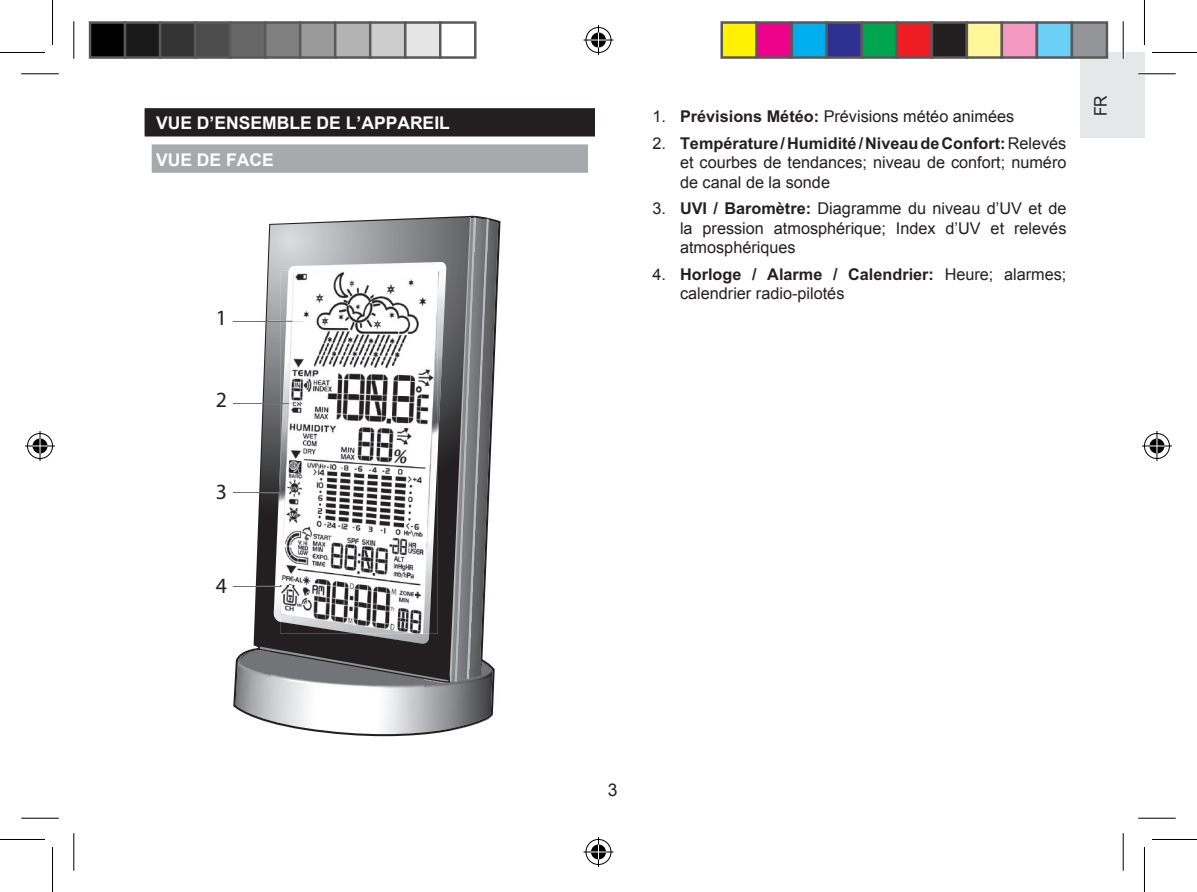
<style>
.page{position:relative;width:1197px;height:892px;background:#fff}
.page>*{position:absolute;margin:0;border:0;box-sizing:border-box;transform-origin:0 0}
.t1{font:21.75px "Arial";color:#231f20}
.t2{font:700 17.5px/36.2px "Arial";color:#fff}
.t3{font:17.5px "Arial";color:#231f20;scale:.9 1}
.t4{font:17.5px "Arial";color:#231f20}
.t5{font:16.25px/19.5px "Arial";color:#231f20;text-align:justify}
.s1{font-weight:700}
</style>
<div class="page">
<div style="left:1080px;top:52px;width:64px;height:86px;background:#e6e7e9"></div>
<div style="left:145px;top:108px;width:450px;height:28px;background:#231f20"></div>
<div style="left:152px;top:145px;width:436px;height:28px;background:#babbbe"></div>
<div style="left:152px;top:144px;width:436px;height:28px;background:#a8a9ad"></div>
<svg style="left:233px;top:216px;width:267px;height:520px"></svg>
<hr style="left:233px;top:321px;width:69px;height:1px;background:#6f7073">
<hr style="left:233px;top:403px;width:69px;height:1px;background:#6f7073">
<hr style="left:233px;top:492px;width:69px;height:1px;background:#6f7073">
<hr style="left:233px;top:586px;width:69px;height:1px;background:#6f7073">
<svg style="left:258px;top:217px;width:230px;height:465px"></svg>
<div style="left:295px;top:284px;width:17px;height:10px;background:#fff"></div>
<hr style="left:1138px;top:72px;width:37px;height:3px;background:#fff">
<hr style="left:1121px;top:21px;width:3px;height:38px;background:#fff">
<hr style="left:21px;top:73px;width:38px;height:1px;background:#000">
<hr style="left:1138px;top:73px;width:37px;height:1px;background:#000">
<hr style="left:21px;top:817px;width:38px;height:1px;background:#000">
<hr style="left:1138px;top:817px;width:37px;height:1px;background:#000">
<hr style="left:73px;top:21px;width:1px;height:38px;background:#000">
<hr style="left:73px;top:833px;width:1px;height:37px;background:#000">
<hr style="left:1122px;top:21px;width:1px;height:38px;background:#000">
<hr style="left:1122px;top:833px;width:1px;height:37px;background:#000">
<hr style="left:0;top:52px;width:45px;height:1px;background:#000">
<hr style="left:1151px;top:52px;width:45px;height:1px;background:#000">
<hr style="left:0;top:839px;width:45px;height:1px;background:#000">
<hr style="left:1151px;top:839px;width:45px;height:1px;background:#000">
<hr style="left:52px;top:0;width:1px;height:45px;background:#000">
<hr style="left:52px;top:847px;width:1px;height:45px;background:#000">
<hr style="left:1143px;top:0;width:1px;height:45px;background:#000">
<hr style="left:1143px;top:847px;width:1px;height:45px;background:#000">
<div style="left:584px;top:26px;width:28px;height:28px;border:3px solid #fff;border-radius:50%"></div>
<svg style="left:583px;top:38px;width:30px;height:4px"></svg>
<hr style="left:597px;top:25px;width:3px;height:30px;background:#fff">
<div style="left:589px;top:31px;width:18px;height:18px;border:3px solid #fff;border-radius:50%"></div>
<div style="left:585px;top:27px;width:26px;height:26px;border:1px solid #000;border-radius:50%"></div>
<hr style="left:583px;top:40px;width:30px;height:1px;background:#000">
<hr style="left:598px;top:25px;width:1px;height:30px;background:#000">
<svg style="left:591px;top:33px;width:15px;height:15px"></svg>
<div style="left:584px;top:838px;width:28px;height:28px;border:3px solid #fff;border-radius:50%"></div>
<hr style="left:583px;top:850px;width:30px;height:3px;background:#fff">
<hr style="left:597px;top:837px;width:3px;height:30px;background:#fff">
<div style="left:589px;top:843px;width:18px;height:18px;border:3px solid #fff;border-radius:50%"></div>
<div style="left:585px;top:839px;width:26px;height:25px;border:1px solid #000;border-radius:50%"></div>
<hr style="left:583px;top:851px;width:30px;height:1px;background:#000">
<hr style="left:598px;top:837px;width:1px;height:30px;background:#000">
<svg style="left:591px;top:844px;width:15px;height:15px"></svg>
<div style="left:26px;top:432px;width:28px;height:28px;border:3px solid #fff;border-radius:50%"></div>
<hr style="left:25px;top:444px;width:30px;height:3px;background:#fff">
<svg style="left:38px;top:431px;width:4px;height:30px"></svg>
<div style="left:31px;top:437px;width:18px;height:18px;border:3px solid #fff;border-radius:50%"></div>
<div style="left:27px;top:433px;width:26px;height:26px;border:1px solid #000;border-radius:50%"></div>
<hr style="left:25px;top:445px;width:30px;height:1px;background:#000">
<hr style="left:40px;top:431px;width:1px;height:30px;background:#000">
<svg style="left:33px;top:438px;width:15px;height:15px"></svg>
<div style="left:1142px;top:432px;width:28px;height:28px;border:3px solid #fff;border-radius:50%"></div>
<hr style="left:1141px;top:444px;width:30px;height:3px;background:#fff">
<hr style="left:1155px;top:431px;width:3px;height:30px;background:#fff">
<div style="left:1147px;top:437px;width:18px;height:18px;border:3px solid #fff;border-radius:50%"></div>
<div style="left:1144px;top:433px;width:25px;height:26px;border:1px solid #000;border-radius:50%"></div>
<hr style="left:1141px;top:445px;width:30px;height:1px;background:#000">
<hr style="left:1156px;top:431px;width:1px;height:30px;background:#000">
<svg style="left:1149px;top:438px;width:15px;height:15px"></svg>
<div style="left:90px;top:23px;width:35px;height:35px;background:#000"></div>
<div style="left:89px;top:21px;width:37px;height:38px;border:2px solid #595959"></div>
<div style="left:125px;top:23px;width:35px;height:35px;background:#1a1a1a"></div>
<div style="left:124px;top:21px;width:37px;height:38px;border:2px solid #595959"></div>
<div style="left:160px;top:23px;width:35px;height:35px;background:#333"></div>
<div style="left:159px;top:21px;width:37px;height:38px;border:2px solid #595959"></div>
<div style="left:195px;top:23px;width:35px;height:35px;background:#4d4d4d"></div>
<div style="left:194px;top:21px;width:37px;height:38px;border:2px solid #595959"></div>
<div style="left:230px;top:23px;width:35px;height:35px;background:#666"></div>
<div style="left:229px;top:21px;width:37px;height:38px;border:2px solid #595959"></div>
<div style="left:265px;top:23px;width:35px;height:35px;background:#808080"></div>
<div style="left:264px;top:21px;width:37px;height:38px;border:2px solid #595959"></div>
<div style="left:300px;top:23px;width:35px;height:35px;background:#999"></div>
<div style="left:299px;top:21px;width:37px;height:38px;border:2px solid #595959"></div>
<div style="left:335px;top:23px;width:35px;height:35px;background:#b3b3b3"></div>
<div style="left:334px;top:21px;width:37px;height:38px;border:2px solid #595959"></div>
<div style="left:370px;top:23px;width:35px;height:35px;background:#ccc"></div>
<div style="left:369px;top:21px;width:37px;height:38px;border:2px solid #595959"></div>
<div style="left:405px;top:23px;width:35px;height:35px;background:#e5e5e5"></div>
<div style="left:404px;top:21px;width:37px;height:38px;border:2px solid #595959"></div>
<div style="left:439px;top:21px;width:37px;height:38px;border:2px solid #595959"></div>
<div style="left:721px;top:23px;width:35px;height:35px;background:#fff101"></div>
<div style="left:720px;top:21px;width:38px;height:38px;border:2px solid #595959"></div>
<div style="left:756px;top:23px;width:35px;height:35px;background:#ed028c"></div>
<div style="left:755px;top:21px;width:38px;height:38px;border:2px solid #595959"></div>
<div style="left:791px;top:23px;width:35px;height:35px;background:#00aeef"></div>
<div style="left:790px;top:21px;width:38px;height:38px;border:2px solid #595959"></div>
<div style="left:826px;top:23px;width:35px;height:35px;background:#2e3092"></div>
<div style="left:825px;top:21px;width:38px;height:38px;border:2px solid #595959"></div>
<div style="left:861px;top:23px;width:35px;height:35px;background:#00a54f"></div>
<div style="left:860px;top:21px;width:38px;height:38px;border:2px solid #595959"></div>
<div style="left:896px;top:23px;width:35px;height:35px;background:#ee1d23"></div>
<div style="left:895px;top:21px;width:38px;height:38px;border:2px solid #595959"></div>
<div style="left:931px;top:23px;width:35px;height:35px;background:#231f20"></div>
<div style="left:930px;top:21px;width:38px;height:38px;border:2px solid #595959"></div>
<div style="left:966px;top:23px;width:35px;height:35px;background:#fff79a"></div>
<div style="left:965px;top:21px;width:38px;height:38px;border:2px solid #595959"></div>
<div style="left:1001px;top:23px;width:35px;height:35px;background:#f499c2"></div>
<div style="left:1000px;top:21px;width:38px;height:38px;border:2px solid #595959"></div>
<div style="left:1036px;top:23px;width:35px;height:35px;background:#6bcff6"></div>
<div style="left:1035px;top:21px;width:38px;height:38px;border:2px solid #595959"></div>
<div style="left:1071px;top:23px;width:35px;height:35px;background:#939598"></div>
<div style="left:1070px;top:21px;width:38px;height:38px;border:2px solid #595959"></div>
<p class="t2" style="left:156px;top:105px;width:295px">VUE D’ENSEMBLE DE L’APPAREIL<br>VUE DE FACE</p>
<h1 class="t1" style="left:216px;top:307px;width:13px">1</h1>
<h1 class="t1" style="left:216px;top:389px;width:13px">2</h1>
<h1 class="t1" style="left:216px;top:481px;width:13px">3</h1>
<h1 class="t1" style="left:216px;top:574px;width:13px">4</h1>
<p class="t5" style="left:652px;top:106px;width:363px">1. <span class="s1">Prévisions Météo:</span> Prévisions météo animées</p>
<p class="t5" style="left:680px;top:133px;width:388px;text-indent:-28px">2. <span class="s1">Température / Humidité / Niveau de Confort:</span> Relevés et courbes de tendances; niveau de confort; numéro de canal de la sonde</p>
<p class="t5" style="left:680px;top:199px;width:388px;text-indent:-28px">3. <span class="s1">UVI / Baromètre:</span> Diagramme du niveau d’UV et de la pression atmosphérique; Index d’UV et relevés atmosphériques</p>
<p class="t5" style="left:680px;top:264px;width:388px;text-indent:-28px">4. <span class="s1">Horloge / Alarme / Calendrier:</span> Heure; alarmes; calendrier radio-pilotés</p>
<p class="t3" style="left:1090px;top:116px;width:25px;rotate:-90deg">FR</p>
<p class="t4" style="left:608px;top:779px;width:11px">3</p>
</div>
